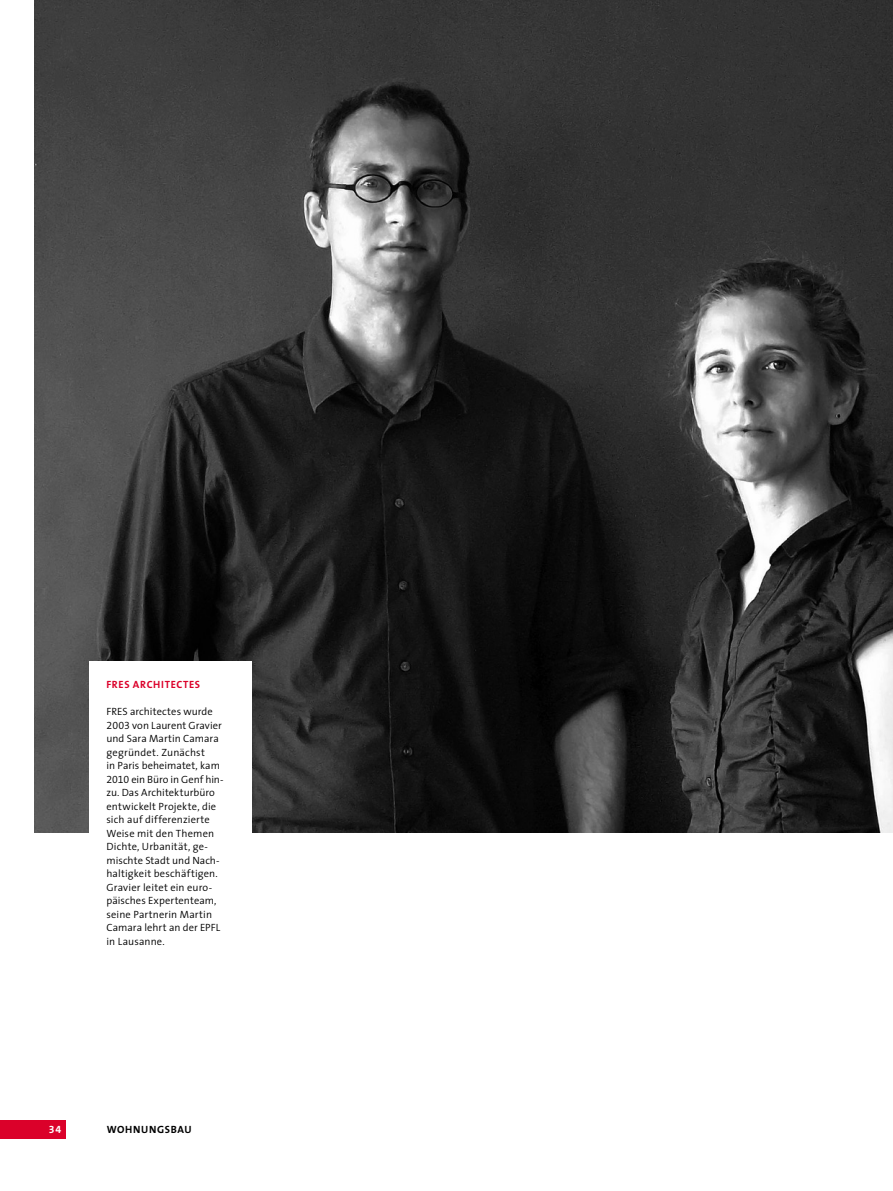
<style>
.page{position:relative;width:893px;height:1191px;background:#fff}
.page>*{position:absolute;margin:0;border:0;box-sizing:border-box;transform-origin:0 0}
.t1{font:300 10.5px/13.5px "The Sans";letter-spacing:.01em;color:#000}
.t2{font:700 10.5px "The Sans";letter-spacing:.06em;color:#db012a}
.t3{font:700 10.5px "The Sans";letter-spacing:.06em;color:#000}
.t4{font:10.5px "The Sans Bold Expert";color:#fff}
.s1{font-family:"The Sans Semi Light Expert";font-weight:400}
</style>
<div class="page">
<div style="left:0;top:1120px;width:65px;height:18px;background:#db012a"></div>
<img style="left:34px;top:0;width:859px;height:832px">
<div style="left:90px;top:661px;width:162px;height:288px;background:#fff"></div>
<p class="t2" style="left:106px;top:676px;width:95px">FRES ARCHITECTES</p>
<p class="t1" style="left:106px;top:704px;width:119px">FRES architectes wurde<br><span class="s1">2003</span> von Laurent Gravier und Sara Martin Camara gegründet. Zunächst<br>in Paris beheimatet, kam<br><span class="s1">2010</span> ein Büro in Genf hin&shy;zu. Das Architekturbüro entwickelt Projekte, die sich auf differenzierte<br>Weise mit den Themen<br>Dichte, Urbanität, ge&shy;mischte Stadt und Nach&shy;haltigkeit beschäftigen.<br>Gravier leitet ein euro&shy;päisches Expertenteam, seine Partnerin Martin<br>Camara lehrt an der EPFL in Lausanne.</p>
<p class="t4" style="left:49px;top:1120px;width:14px">34</p>
<p class="t3" style="left:107px;top:1120px;width:86px">WOHNUNGSBAU</p>
</div>
